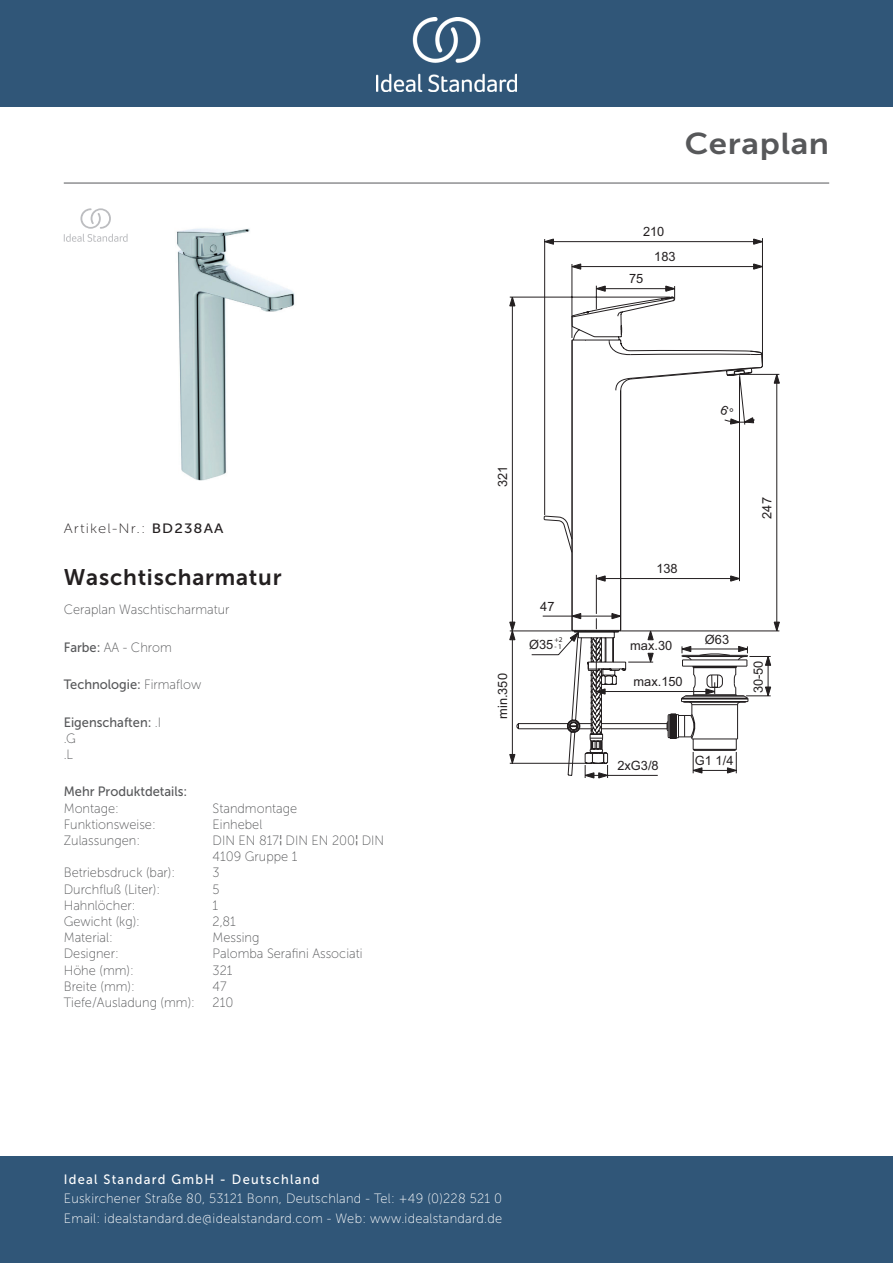
<style>
.page{position:relative;width:893px;height:1263px;background:#fff}
.page>*{position:absolute;margin:0;border:0;box-sizing:border-box;transform-origin:0 0}
._001_Produkttyp{font:30px "Museo Sans 700";letter-spacing:.02em;color:#57585a;scale:1.1 1}
.t1{font:22.5px "Museo Sans 700";letter-spacing:.035em;color:#231f20}
.t2{font:13.5px/19.5px "Museo Sans 100";letter-spacing:.02em;color:#fff;scale:.95 1}
.Accreditations{font:13.5px/16.2px "Museo Sans 100";color:#57585a;scale:.95 1}
.Technology{font:13.5px "Museo Sans 500";color:#57585a;scale:.95 1}
.Designer{font:13.5px "Museo Sans 100";color:#57585a;scale:.95 1}
.t3{font:13.5px "Museo Sans 500";letter-spacing:.1em;color:#fff;scale:.95 1}
.Marketing_Descriptio{font:13.5px "Museo Sans 100";color:#57585a;scale:.95 1}
.Operation_Type{font:13.5px "Museo Sans 100";color:#57585a;scale:.95 1}
.Depth__mm{font:13.5px "Museo Sans 100";color:#57585a;scale:.95 1}
.Features{font:13.5px/16.2px "Museo Sans 500";color:#57585a;scale:.95 1}
.Mounting{font:13.5px "Museo Sans 100";color:#57585a;scale:.95 1}
.Operation_Pressure{font:13.5px "Museo Sans 100";color:#57585a;scale:.95 1}
.t4{font:13.5px "Museo Sans 100";letter-spacing:.075em;color:#231f20;scale:1.1 1}
.Flow_Rate__litre{font:13.5px "Museo Sans 100";color:#57585a;scale:.95 1}
.Net_Weight__kg{font:13.5px "Museo Sans 100";color:#57585a;scale:.95 1}
.Material{font:13.5px "Museo Sans 100";color:#57585a;scale:.95 1}
.Colour{font:13.5px "Museo Sans 100";color:#57585a;scale:.95 1}
.Width__mm{font:13.5px "Museo Sans 100";color:#57585a;scale:.95 1}
.Tap_Holes{font:13.5px "Museo Sans 100";color:#57585a;scale:.95 1}
.Height__mm{font:13.5px "Museo Sans 100";color:#57585a;scale:.95 1}
.t5{font:12.9px "Arial";color:#231f20}
.t6{font:7.35px "Myriad Pro";color:#231f20}
.s1{font-family:"Museo Sans 500"}
.s2{font-family:"Museo Sans 100"}
</style>
<div class="page">
<div style="left:0;top:1157px;width:893px;height:106px;background:#305678"></div>
<div style="left:0;top:0;width:893px;height:107px;background:#305678"></div>
<img style="left:376px;top:18px;width:141px;height:73px">
<hr style="left:64px;top:183px;width:765px;height:1px;background:#57585a">
<img style="left:177px;top:228px;width:118px;height:252px">
<svg style="left:509px;top:296px;width:271px;height:317px"></svg>
<svg style="left:544px;top:238px;width:219px;height:277px"></svg>
<svg style="left:571px;top:285px;width:104px;height:32px"></svg>
<svg style="left:509px;top:613px;width:271px;height:165px"></svg>
<svg style="left:64px;top:208px;width:64px;height:34px"></svg>
<svg style="left:620px;top:367px;width:135px;height:58px"></svg>
<p class="_001_Produkttyp" style="left:685px;top:127px;width:133px">Ceraplan</p>
<p class="t5" style="left:643px;top:223px;width:23px">210</p>
<p class="t5" style="left:629px;top:270px;width:16px">75</p>
<p class="t5" style="left:654px;top:248px;width:23px">183</p>
<p class="t4" style="left:64px;top:521px;width:147px">Artikel-Nr.: <span class="s1">BD238AA</span></p>
<p class="t1" style="left:64px;top:565px;width:219px">Waschtischarmatur</p>
<p class="Marketing_Descriptio" style="left:64px;top:602px;width:176px">Ceraplan Waschtischarmatur</p>
<p class="Colour" style="left:64px;top:640px;width:115px"><span class="s1">Farbe:</span> AA - Chrom</p>
<p class="Technology" style="left:64px;top:677px;width:146px">Technologie: <span class="s2">Firmaflow</span></p>
<p class="Features" style="left:64px;top:714px;width:104px">Eigenschaften: <span class="s2">.I .G<br>.L</span></p>
<p class="Technology" style="left:64px;top:784px;width:132px">Mehr Produktdetails:</p>
<p class="Mounting" style="left:64px;top:801px;width:60px">Montage:</p>
<p class="Mounting" style="left:213px;top:801px;width:91px">Standmontage</p>
<p class="Operation_Type" style="left:64px;top:817px;width:98px">Funktionsweise:</p>
<p class="Operation_Type" style="left:213px;top:817px;width:54px">Einhebel</p>
<p class="Accreditations" style="left:64px;top:832px;width:82px">Zulassungen:</p>
<p class="Accreditations" style="left:213px;top:832px;width:182px">DIN EN 817¦DIN EN 200¦DIN<br>4109 Gruppe 1</p>
<p class="Operation_Pressure" style="left:64px;top:866px;width:119px">Betriebsdruck (bar):</p>
<p class="Operation_Pressure" style="left:213px;top:866px;width:9px">3</p>
<p class="Flow_Rate__litre" style="left:64px;top:882px;width:103px">Durchfluß (Liter):</p>
<p class="Flow_Rate__litre" style="left:213px;top:882px;width:9px">5</p>
<p class="Tap_Holes" style="left:64px;top:898px;width:77px">Hahnlöcher:</p>
<p class="Tap_Holes" style="left:213px;top:898px;width:7px">1</p>
<p class="Net_Weight__kg" style="left:64px;top:914px;width:82px">Gewicht (kg):</p>
<p class="Net_Weight__kg" style="left:213px;top:914px;width:26px">2,81</p>
<p class="Material" style="left:64px;top:930px;width:53px">Material:</p>
<p class="Material" style="left:213px;top:930px;width:51px">Messing</p>
<p class="Designer" style="left:64px;top:947px;width:59px">Designer:</p>
<p class="Designer" style="left:213px;top:947px;width:159px">Palomba Serafini Associati</p>
<p class="Height__mm" style="left:64px;top:963px;width:75px">Höhe (mm):</p>
<p class="Height__mm" style="left:213px;top:963px;width:22px">321</p>
<p class="Width__mm" style="left:64px;top:979px;width:76px">Breite (mm):</p>
<p class="Width__mm" style="left:213px;top:979px;width:16px">47</p>
<p class="Depth__mm" style="left:64px;top:995px;width:140px">Tiefe/Ausladung (mm):</p>
<p class="Depth__mm" style="left:213px;top:995px;width:23px">210</p>
<p class="t5" style="left:494px;top:487px;width:23px;rotate:-90deg">321</p>
<p class="t5" style="left:494px;top:719px;width:47px;rotate:-90deg">min.350</p>
<p class="t5" style="left:540px;top:597px;width:16px">47</p>
<p class="t6" style="left:554px;top:635px;width:10px">+2</p>
<p class="t6" style="left:554px;top:642px;width:9px">- 1</p>
<p class="t5" style="left:529px;top:636px;width:26px">Ø35</p>
<p class="t5" style="left:656px;top:560px;width:23px">138</p>
<p class="t5" style="left:630px;top:636px;width:44px">max.30</p>
<p class="t5" style="left:634px;top:673px;width:51px">max.150</p>
<p class="t5" style="left:705px;top:630px;width:26px">Ø63</p>
<p class="t5" style="left:758px;top:519px;width:23px;rotate:-90deg">247</p>
<p class="t5" style="left:749px;top:693px;width:34px;rotate:-90deg">30-50</p>
<p class="t5" style="left:617px;top:757px;width:43px">2xG3/8</p>
<p class="t5" style="left:695px;top:752px;width:40px">G1 1/4</p>
<p class="t3" style="left:64px;top:1172px;width:271px">Ideal Standard GmbH - Deutschland</p>
<p class="t2" style="left:64px;top:1189px;width:463px">Euskirchener Straße 80, 53121 Bonn, Deutschland - Tel: +49 (0)228 521 0<br>Email: idealstandard.de@idealstandard.com - Web: www.idealstandard.de</p>
</div>
